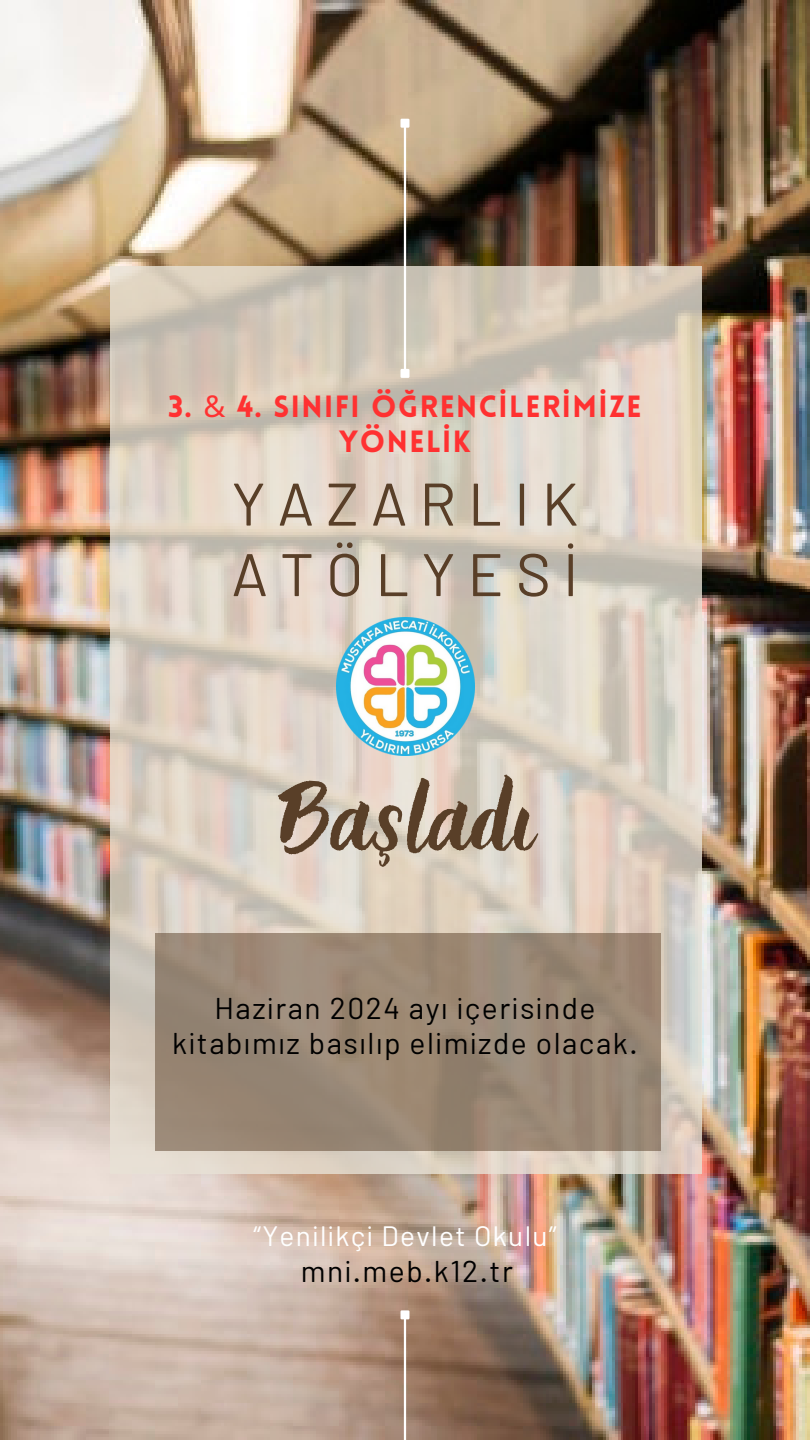
<style>
.page{position:relative;width:810px;height:1440px;background:#fff}
.page>*{position:absolute;margin:0;border:0;box-sizing:border-box;transform-origin:0 0}
.t1{font:76.2px "Holla";color:#593f28}
.t2{font:60px/70.5px "Barlow";letter-spacing:.2em;color:#593f28}
.t3{font:30px/35.2px "Barlow";letter-spacing:.05em;color:#000;text-align:center}
.t4{font:900 30px/35.2px "Lovelo";letter-spacing:.05em;color:#ff3131;text-align:center}
.t5{font:28px "Barlow";letter-spacing:.05em;color:#fff}
.s1{font-family:"Noto Sans";font-weight:400}
</style>
<div class="page">
<img style="left:0;top:0;width:810px;height:1440px">
<svg style="left:110px;top:266px;width:592px;height:908px;background:#d9cfc1"></svg>
<hr style="left:404px;top:128px;width:2px;height:241px;background:#fff">
<div style="left:402px;top:370px;width:6px;height:7px;background:#fff"></div>
<div style="left:400px;top:369px;width:9px;height:9px;border:2px solid #fff"></div>
<div style="left:402px;top:120px;width:6px;height:7px;background:#fff"></div>
<div style="left:400px;top:119px;width:9px;height:9px;border:2px solid #fff"></div>
<hr style="left:404px;top:1319px;width:2px;height:121px;background:#fff">
<div style="left:400px;top:1310px;width:9px;height:9px;border:2px solid #fff"></div>
<div style="left:155px;top:934px;width:505px;height:217px;background:#9a8774"></div>
<img style="left:336px;top:617px;width:138px;height:138px">
<p class="t4" style="left:168px;top:392px;width:475px">3. <span class="s1">&amp;</span> 4. SINIFI ÖĞRENCİLERİMİZE<br>YÖNELİK</p>
<h2 class="t2" style="left:232px;top:466px;width:348px">YAZARLIK<br>ATÖLYESİ</h2>
<h1 class="t1" style="left:278px;top:775px;width:259px">Başladı</h1>
<p class="t3" style="left:172px;top:989px;width:467px">Haziran 2024 ayı içerisinde kitabımız basılıp elimizde olacak.</p>
<p class="t5" style="left:253px;top:1218px;width:305px">“Yenilikçi Devlet Okulu”</p>
<p class="t3" style="left:301px;top:1252px;width:214px">mni.meb.k12.tr</p>
</div>
